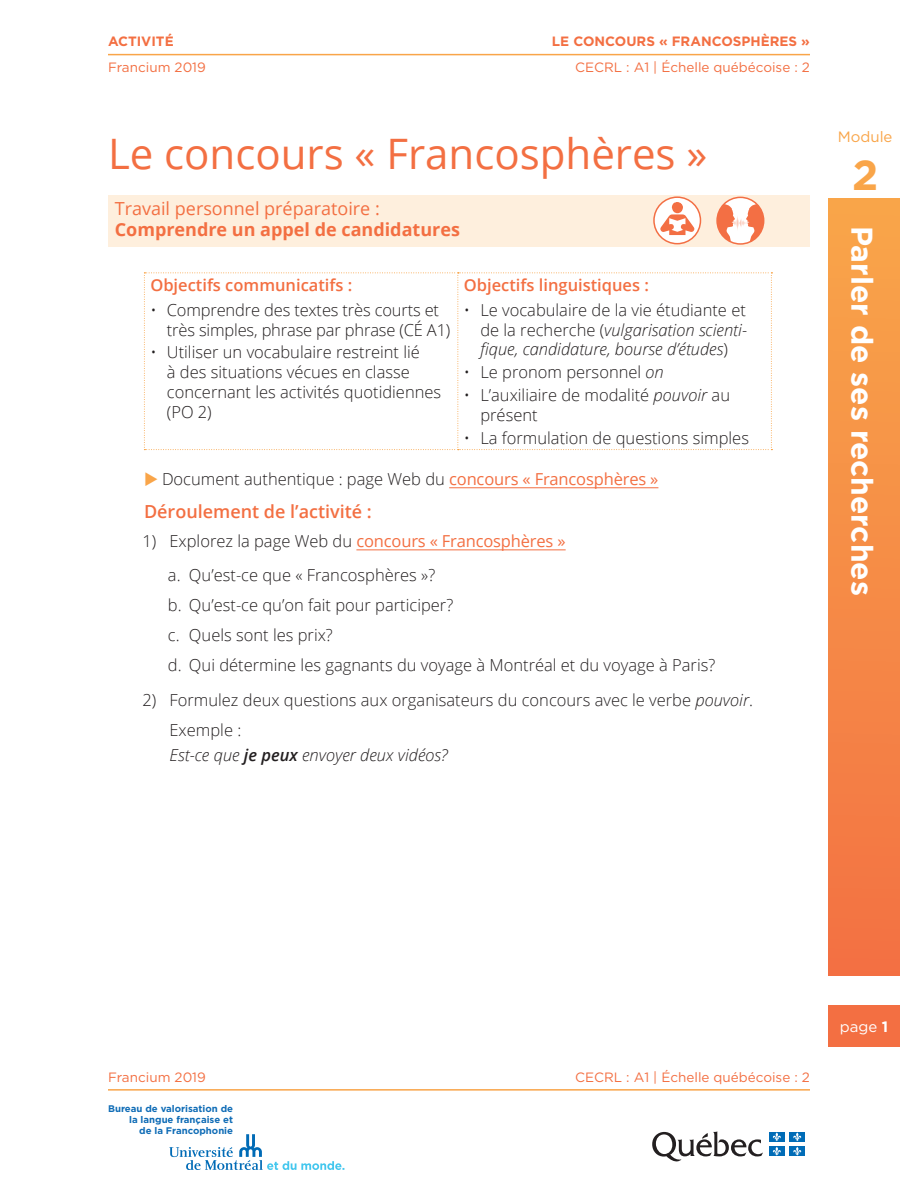
<style>
.page{position:relative;width:918px;height:1188px;background:#fff}
.page>*{position:absolute;margin:0;border:0;box-sizing:border-box;transform-origin:0 0}
.t1{font:42px "Open Sans";color:#f36f42}
.t2{font:700 42px "Gotham HTF";color:#f9a549}
.t3{font:700 30px "Gotham HTF";color:#fff}
.t4{font:700 18px "Open Sans";color:#f36f42}
.t5{font:18px "Open Sans";color:#f36f42}
.t6{font:600 18px "Open Sans";color:#f36f42}
.t7{font:300 16.5px/19.8px "Open Sans";color:#231f20}
.t8{font:italic 300 16.5px/19.8px "Open Sans";color:#231f20;text-align:justify}
.t9{font:600 16.5px "Open Sans";color:#f36f42}
.t10{font:15px "Gotham";color:#f9a549}
.t11{font:15px "Gotham HTF";color:#fff}
.t12{font:13.5px "Gotham HTF";color:#f36f42}
.t13{font:700 13.5px "Gotham HTF";color:#f36f42}
.t14{font:700 9.6px/11.1px "Gotham";color:#0f6cb6;text-align:right}
.s1{font-style:normal}
.s2{font-style:italic}
.s3{color:#f9a549}
.s4{font-weight:400;color:#f36f42}
.s5{font-weight:600}
.s6{font-weight:700}
</style>
<div class="page">
<div style="left:828px;top:1005px;width:72px;height:41px;background:#f36f42"></div>
<svg style="left:652px;top:1131px;width:111px;height:31px"></svg>
<div style="left:769px;top:1132px;width:16px;height:10px;background:#006cb7"></div>
<svg style="left:773px;top:1132px;width:8px;height:9px"></svg>
<div style="left:789px;top:1132px;width:16px;height:10px;background:#006cb7"></div>
<svg style="left:793px;top:1132px;width:8px;height:9px"></svg>
<div style="left:769px;top:1146px;width:16px;height:10px;background:#006cb7"></div>
<svg style="left:773px;top:1147px;width:8px;height:9px"></svg>
<div style="left:789px;top:1146px;width:16px;height:10px;background:#006cb7"></div>
<svg style="left:793px;top:1147px;width:8px;height:9px"></svg>
<svg style="left:169px;top:1134px;width:175px;height:36px"></svg>
<div style="left:828px;top:198px;width:72px;height:778px;background:linear-gradient(to bottom,#f9a64a,#f37143)"></div>
<hr style="left:108px;top:54px;width:702px;height:1px;background:#f9a549">
<hr style="left:108px;top:1089px;width:702px;height:2px;background:#f9a549">
<div style="left:108px;top:195px;width:702px;height:52px;background:#feefdd"></div>
<hr style="left:449px;top:487px;width:209px;height:1px;background:#f36f42">
<hr style="left:356px;top:549px;width:210px;height:1px;background:#f36f42">
<svg style="left:144px;top:272px;width:628px;height:178px"></svg>
<div style="left:654px;top:197px;width:46px;height:47px;background:#fff;border-radius:50%"></div>
<div style="left:653px;top:196px;width:48px;height:48px;border:2px solid #f36f44;border-radius:50%"></div>
<svg style="left:660px;top:214px;width:34px;height:21px"></svg>
<div style="left:672px;top:203px;width:11px;height:10px;background:#f36f44;border-radius:50%"></div>
<svg style="left:672px;top:202px;width:11px;height:5px"></svg>
<svg style="left:717px;top:197px;width:47px;height:47px"></svg>
<svg style="left:717px;top:204px;width:47px;height:38px;background:#f9b9a3"></svg>
<div style="left:716px;top:197px;width:48px;height:48px;border:2px solid #f36f44;border-radius:50%"></div>
<p class="t13" style="left:108px;top:34px;width:67px">ACTIVITÉ</p>
<p class="t13" style="left:552px;top:34px;width:260px">LE CONCOURS « FRANCOSPHÈRES »</p>
<p class="t12" style="left:108px;top:59px;width:99px">Francium 2019</p>
<p class="t12" style="left:575px;top:59px;width:236px">CECRL : A1 | Échelle québécoise : 2</p>
<h1 class="t1" style="left:108px;top:125px;width:601px">Le concours « Francosphères »</h1>
<p class="t5" style="left:115px;top:196px;width:267px">Travail personnel préparatoire :</p>
<p class="t4" style="left:115px;top:217px;width:347px">Comprendre un appel de candidatures</p>
<p class="t9" style="left:150px;top:274px;width:203px">Objectifs communicatifs :</p>
<p class="t7" style="left:167px;top:299px;width:285px;text-indent:-16px">• Comprendre des textes très courts et très simples, phrase par phrase (CÉ A1)</p>
<p class="t7" style="left:167px;top:342px;width:276px;text-indent:-16px">• Utiliser un vocabulaire restreint lié<br>à des situations vécues en classe concernant les activités quotidiennes (PO 2)</p>
<p class="t9" style="left:464px;top:274px;width:187px">Objectifs linguistiques :</p>
<p class="t8" style="left:480px;top:299px;width:268px;text-indent:-16px"><span class="s1">• Le vocabulaire de la vie étudiante et de la recherche (</span>vulgarisation scienti&shy;fique, candidature, bourse d’études<span class="s1">)</span></p>
<p class="t7" style="left:464px;top:362px;width:201px">• Le pronom personnel <span class="s2">on</span></p>
<p class="t7" style="left:480px;top:385px;width:251px;text-indent:-17px">• L’auxiliaire de modalité <span class="s2">pouvoir</span> au présent</p>
<p class="t7" style="left:464px;top:427px;width:287px">• La formulation de questions simples</p>
<p class="t7" style="left:144px;top:468px;width:516px"><span class="s3">◆</span> Document authentique : page Web du <span class="s4">concours « Francosphères »</span></p>
<p class="t6" style="left:144px;top:499px;width:229px">Déroulement de l’activité :</p>
<p class="t7" style="left:168px;top:523px;width:399px;line-height:34.5px;text-indent:-25px">1) Explorez la page Web du <span class="s4">concours « Francosphères » </span>a. Qu’est-ce que « Francosphères »?</p>
<p class="t7" style="left:168px;top:590px;width:549px;line-height:30px">b. Qu’est-ce qu’on fait pour participer?<br>c. Quels sont les prix?<br>d. Qui détermine les gagnants du voyage à Montréal et du voyage à Paris?</p>
<p class="t7" style="left:170px;top:684px;width:585px;line-height:30px;text-indent:-27px">2) Formulez deux questions aux organisateurs du concours avec le verbe <span class="s2">pouvoir</span>.<br>Exemple :</p>
<p class="t8" style="left:169px;top:745px;width:280px">Est-ce que <span class="s5">je peux</span> envoyer deux vidéos?</p>
<p class="t10" style="left:838px;top:128px;width:56px">Module</p>
<h1 class="t2" style="left:852px;top:151px;width:28px">2</h1>
<h2 class="t3" style="left:879px;top:226px;width:372px;rotate:90deg">Parler de ses recherches</h2>
<p class="t12" style="left:108px;top:1069px;width:99px">Francium 2019</p>
<p class="t12" style="left:575px;top:1069px;width:236px">CECRL : A1 | Échelle québécoise : 2</p>
<p class="t14" style="left:108px;top:1103px;width:126px">Bureau de valorisation de la langue française et<br>de la Francophonie</p>
<p class="t11" style="left:840px;top:1018px;width:50px">page <span class="s6">1</span></p>
</div>
